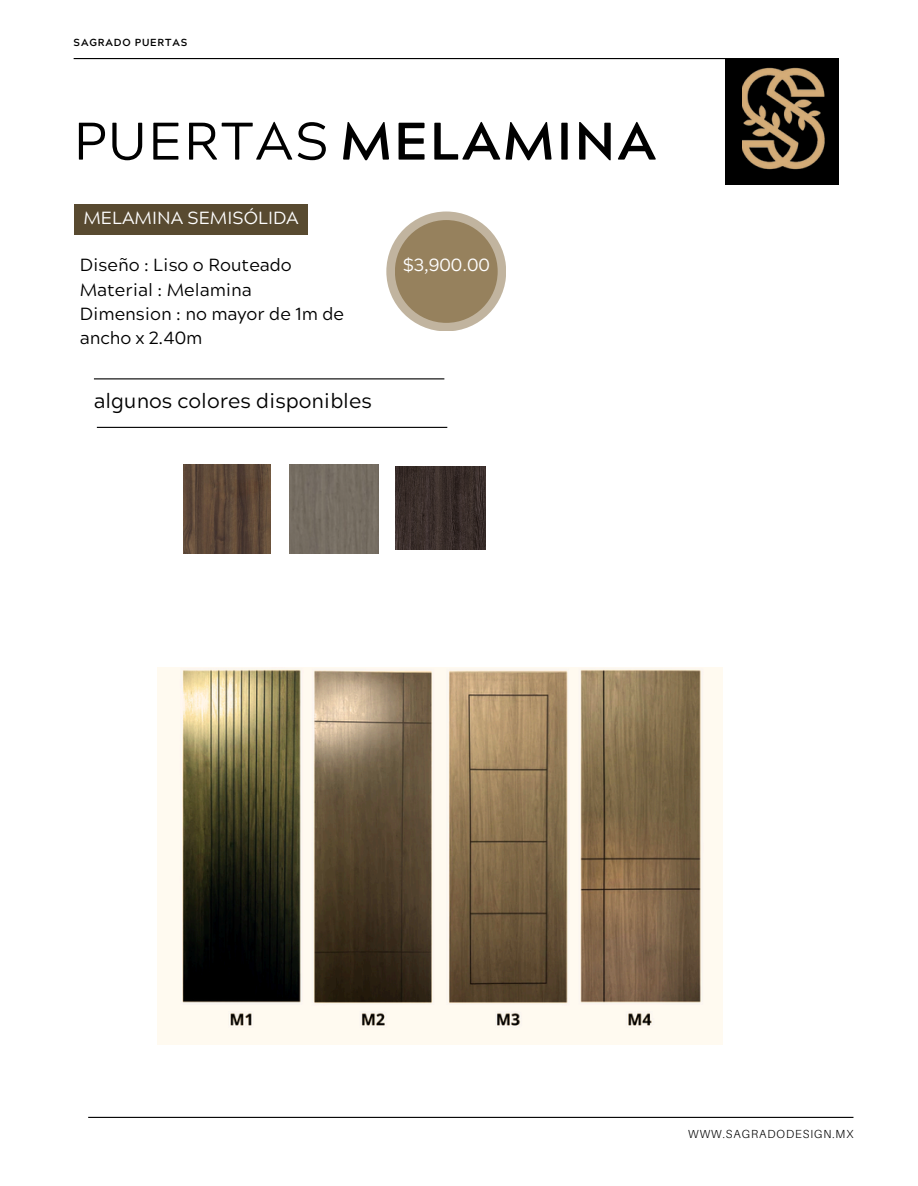
<style>
.page{position:relative;width:918px;height:1186px;background:#fff}
.page>*{position:absolute;margin:0;border:0;box-sizing:border-box;transform-origin:0 0}
.t1{font:700 52.65px "Acherus Grotesque";letter-spacing:.04em;color:#000}
.t2{font:20.55px "Acherus Grotesque";color:#000}
.t3{font:17.55px/24.2px "Acherus Grotesque";color:#000}
.t4{font:17.55px "Acherus Grotesque";color:#fff}
.t5{font:300 11.7px "Aileron";letter-spacing:.08em;color:#000}
.t6{font:700 10.2px "Acherus Grotesque";letter-spacing:.08em;color:#000}
.s1{font-weight:400}
</style>
<div class="page">
<hr style="left:74px;top:58px;width:765px;height:1px;background:#000">
<hr style="left:88px;top:1117px;width:765px;height:1px;background:#000">
<div style="left:726px;top:59px;width:113px;height:126px;background:#000"></div>
<img style="left:742px;top:67px;width:83px;height:103px">
<div style="left:74px;top:204px;width:233px;height:31px;background:#584a30"></div>
<div style="left:386px;top:211px;width:120px;height:120px;background:#c1b49f;border-radius:50%"></div>
<div style="left:395px;top:220px;width:103px;height:103px;background:#96815d;border-radius:50%"></div>
<div style="left:290px;top:464px;width:89px;height:89px;background:#756d62"></div>
<img style="left:395px;top:467px;width:90px;height:83px">
<img style="left:184px;top:464px;width:86px;height:89px">
<hr style="left:94px;top:378px;width:350px;height:1px;background:#000">
<hr style="left:97px;top:427px;width:350px;height:1px;background:#000">
<img style="left:158px;top:667px;width:564px;height:377px">
<h3 class="t6" style="left:74px;top:38px;width:115px">SAGRADO PUERTAS</h3>
<p class="t1" style="left:74px;top:120px;width:584px"><span class="s1">PUERTAS</span> MELAMINA</p>
<p class="t4" style="left:83px;top:211px;width:217px">MELAMINA SEMISÓLIDA</p>
<p class="t3" style="left:80px;top:255px;width:266px">Diseño : Liso o Routeado<br>Material : Melamina<br>Dimension : no mayor de 1m de ancho x 2.40m</p>
<p class="t4" style="left:403px;top:258px;width:88px">$3,900.00</p>
<h6 class="t2" style="left:94px;top:392px;width:279px">algunos colores disponibles</h6>
<p class="t5" style="left:688px;top:1127px;width:167px">WWW.SAGRADODESIGN.MX</p>
</div>
